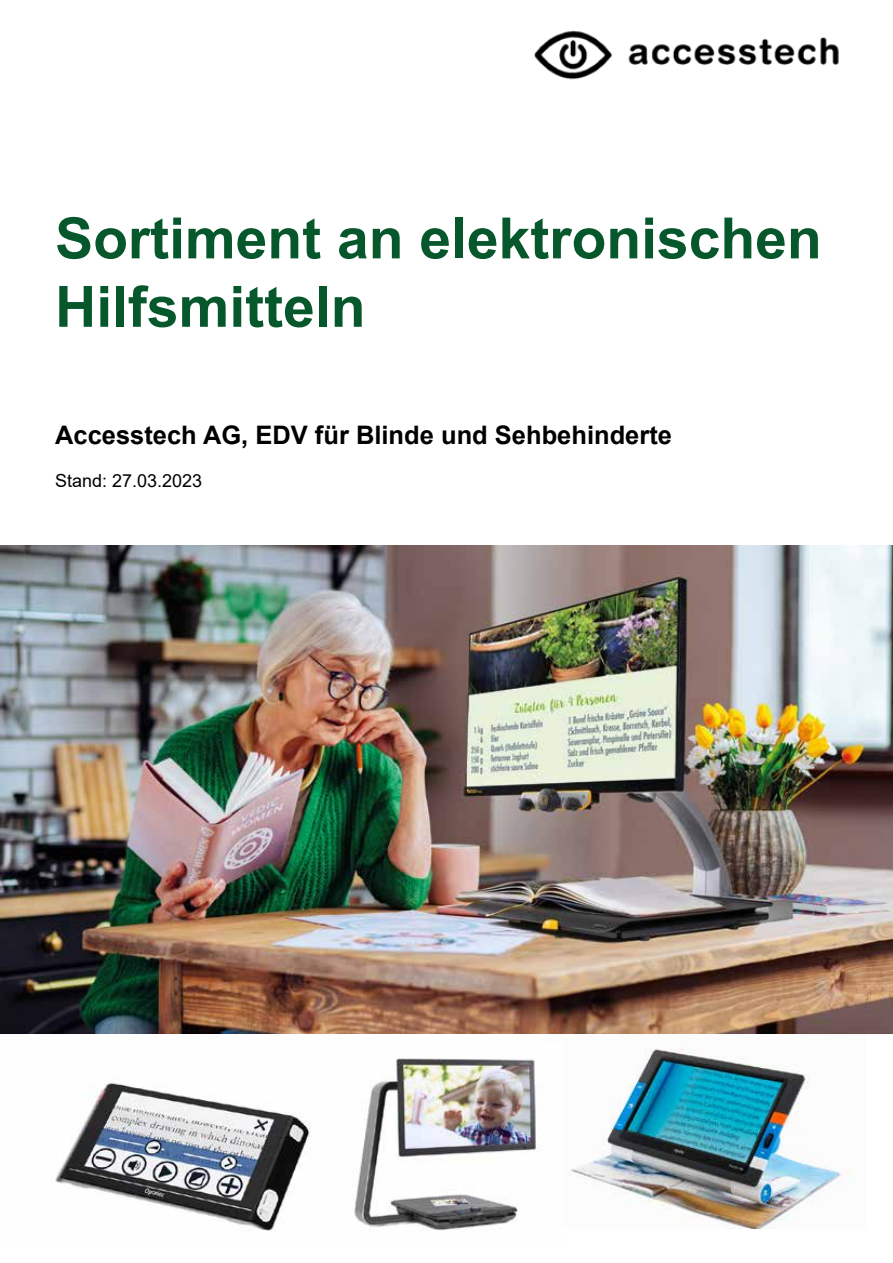
<style>
.page{position:relative;width:893px;height:1263px;background:#fff}
.page>*{position:absolute;margin:0;border:0;box-sizing:border-box;transform-origin:0 0}
.t1{font:700 57px/68.4px "Arial";color:#06572b}
.t2{font:700 25.5px "Arial";color:#000}
.t3{font:18px "Arial";color:#000}
</style>
<div class="page">
<img style="left:534px;top:30px;width:305px;height:50px">
<img style="left:0;top:1033px;width:360px;height:199px">
<img style="left:541px;top:1033px;width:324px;height:196px">
<img style="left:0;top:545px;width:893px;height:488px">
<img style="left:329px;top:1042px;width:234px;height:190px">
<h1 class="t1" style="left:55px;top:205px;width:768px">Sortiment an elektronischen<br>Hilfsmitteln</h1>
<p class="t2" style="left:55px;top:417px;width:618px">Accesstech AG, EDV für Blinde und Sehbehinderte</p>
<p class="t3" style="left:55px;top:468px;width:149px">Stand: 27.03.2023</p>
</div>
